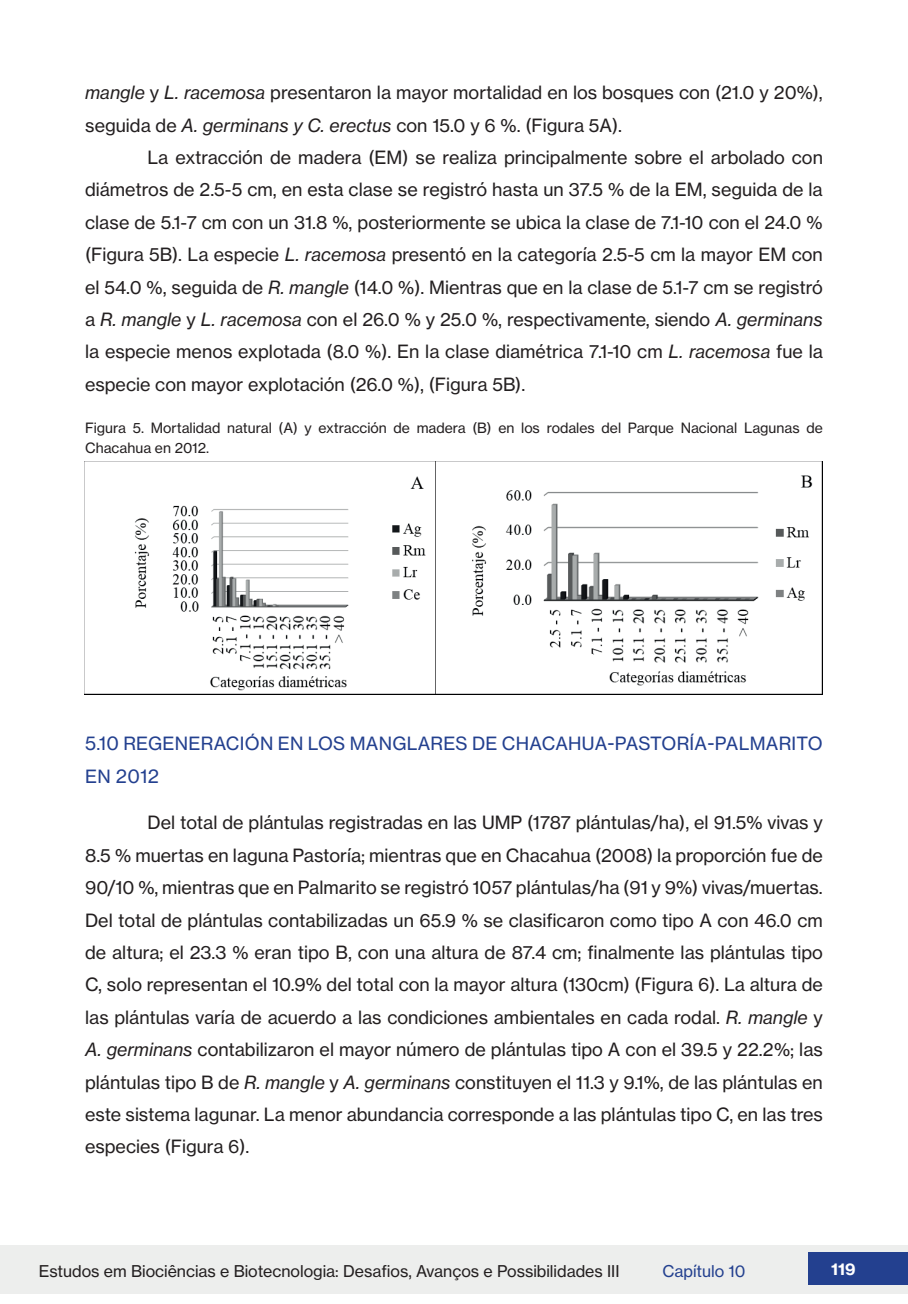
<style>
.page{position:relative;width:908px;height:1304px;background:#fff}
.page>*{position:absolute;margin:0;border:0;box-sizing:border-box;transform-origin:0 0}
.t1{font:18px/32.4px "N Haas Grotesk TX Pro 55 Rg";color:#231f20;text-align:justify}
.t2{font:18px/32.4px "N Haas Grotesk TX Pro 55 Rg";letter-spacing:.015em;color:#23408f}
.t3{font:16px "N Haas Grotesk TX Pro 55 Rg";color:#231f20}
.t4{font:16px "N Haas Grotesk TX Pro 55 Rg";color:#23408f}
.t5{font:16px "N Haas Grotesk TX Pro 75 Bd";color:#fff}
.t6{font:14px/20px "N Haas Grotesk TX Pro 55 Rg";color:#231f20}
.s1{font-family:"N Haas Grotesk TX Pro 56 It"}
</style>
<div class="page">
<div style="left:0;top:1245px;width:907px;height:49px;background:#edeeed"></div>
<div style="left:808px;top:1252px;width:99px;height:33px;background:#23408f"></div>
<img style="left:84px;top:461px;width:737px;height:233px">
<p class="t1" style="left:85px;top:76px;width:738px"><span class="s1">mangle</span> y <span class="s1">L. racemosa</span> presentaron la mayor mortalidad en los bosques con (21.0 y 20%), seguida de <span class="s1">A. germinans y C. erectus</span> con 15.0 y 6 %. (Figura 5A).</p>
<p class="t1" style="left:85px;top:141px;width:739px;text-indent:62px">La extracción de madera (EM) se realiza principalmente sobre el arbolado con diámetros de 2.5-5 cm, en esta clase se registró hasta un 37.5 % de la EM, seguida de la clase de 5.1-7 cm con un 31.8 %, posteriormente se ubica la clase de 7.1-10 con el 24.0 % (Figura 5B). La especie <span class="s1">L. racemosa</span> presentó en la categoría 2.5-5 cm la mayor EM con el 54.0 %, seguida de <span class="s1">R. mangle</span> (14.0 %). Mientras que en la clase de 5.1-7 cm se registró a <span class="s1">R. mangle</span> y <span class="s1">L. racemosa</span> con el 26.0 % y 25.0 %, respectivamente, siendo <span class="s1">A. germinans </span>la especie menos explotada (8.0 %). En la clase diamétrica 7.1-10 cm <span class="s1">L. racemosa</span> fue la especie con mayor explotación (26.0 %), (Figura 5B).</p>
<p class="t6" style="left:85px;top:418px;width:739px">Figura 5. Mortalidad natural (A) y extracción de madera (B) en los rodales del Parque Nacional Lagunas de<br>Chacahua en 2012.</p>
<p class="t2" style="left:85px;top:728px;width:738px">5.10 REGENERACIÓN EN LOS MANGLARES DE CHACAHUA-PASTORÍA-PALMARITO<br>EN 2012</p>
<p class="t1" style="left:85px;top:807px;width:739px;text-indent:62px">Del total de plántulas registradas en las UMP (1787 plántulas/ha), el 91.5% vivas y 8.5 % muertas en laguna Pastoría; mientras que en Chacahua (2008) la proporción fue de 90/10 %, mientras que en Palmarito se registró 1057 plántulas/ha (91 y 9%) vivas/muertas.<br>Del total de plántulas contabilizadas un 65.9 % se clasificaron como tipo A con 46.0 cm de altura; el 23.3 % eran tipo B, con una altura de 87.4 cm; finalmente las plántulas tipo C, solo representan el 10.9% del total con la mayor altura (130cm) (Figura 6). La altura de las plántulas varía de acuerdo a las condiciones ambientales en cada rodal. <span class="s1">R. mangle</span> y <span class="s1">A. germinans</span> contabilizaron el mayor número de plántulas tipo A con el 39.5 y 22.2%; las plántulas tipo B de <span class="s1">R. mangle</span> y <span class="s1">A. germinans</span> constituyen el 11.3 y 9.1%, de las plántulas en este sistema lagunar. La menor abundancia corresponde a las plántulas tipo C, en las tres especies (Figura 6).</p>
<p class="t3" style="left:39px;top:1261px;width:582px">Estudos em Biociências e Biotecnologia: Desafios, Avanços e Possibilidades III</p>
<p class="t4" style="left:662px;top:1261px;width:85px">Capítulo 10</p>
<p class="t5" style="left:830px;top:1259px;width:26px">119</p>
</div>
